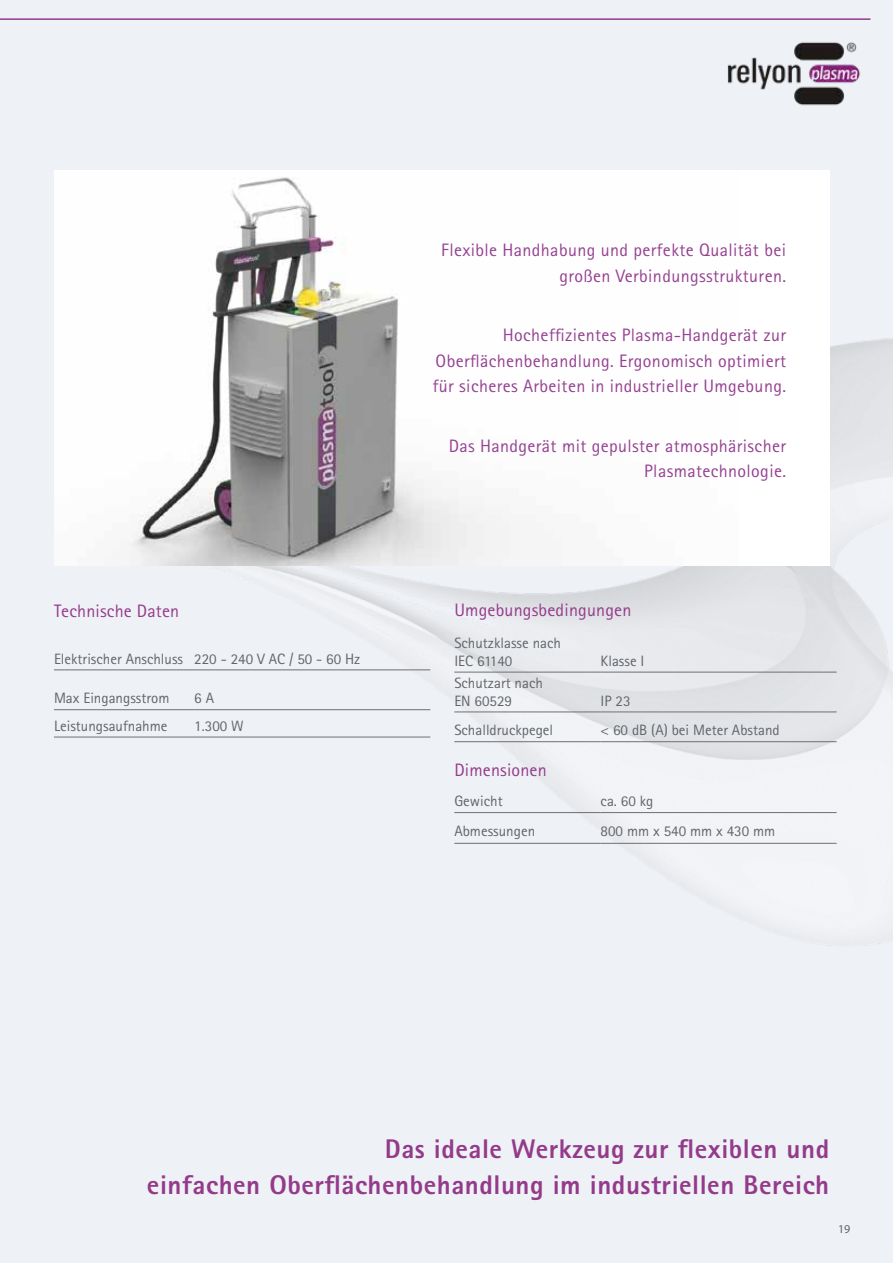
<style>
.page{position:relative;width:893px;height:1263px;background:#eef1f6}
.page>*{position:absolute;margin:0;border:0;box-sizing:border-box;transform-origin:0 0}
.t1{font:800 27px/36px "Rotis Sans Serif Std";letter-spacing:.02em;color:#943a8a;text-align:right}
.t2{font:18px/25.5px "Rotis Sans Serif Std";letter-spacing:.02em;color:#954091;text-align:right}
.t3{font:18px "Rotis Sans Serif Std";letter-spacing:.01em;color:#943a8a}
.t4{font:15px/18px "Rotis Sans Serif Std";color:#606569}
.t5{font:12px "Myriad Pro";color:#606569}
</style>
<div class="page">
<img style="left:54px;top:209px;width:839px;height:737px">
<div style="left:54px;top:170px;width:775px;height:396px;background:#fff"></div>
<img style="left:121px;top:177px;width:390px;height:389px">
<hr style="left:0;top:18px;width:870px;height:2px;background:#943a8a">
<hr style="left:54px;top:669px;width:140px;height:1px;background:#706f6f">
<hr style="left:194px;top:669px;width:236px;height:1px;background:#706f6f">
<hr style="left:54px;top:709px;width:140px;height:1px;background:#706f6f">
<hr style="left:194px;top:709px;width:236px;height:1px;background:#706f6f">
<hr style="left:54px;top:737px;width:140px;height:1px;background:#706f6f">
<hr style="left:194px;top:737px;width:236px;height:1px;background:#706f6f">
<hr style="left:454px;top:672px;width:147px;height:1px;background:#706f6f">
<hr style="left:601px;top:672px;width:236px;height:1px;background:#706f6f">
<hr style="left:454px;top:712px;width:147px;height:1px;background:#706f6f">
<hr style="left:601px;top:712px;width:236px;height:1px;background:#706f6f">
<hr style="left:454px;top:741px;width:147px;height:1px;background:#706f6f">
<hr style="left:601px;top:741px;width:236px;height:1px;background:#706f6f">
<hr style="left:454px;top:812px;width:147px;height:1px;background:#706f6f">
<hr style="left:601px;top:812px;width:236px;height:1px;background:#706f6f">
<hr style="left:454px;top:843px;width:147px;height:1px;background:#706f6f">
<hr style="left:601px;top:843px;width:236px;height:1px;background:#706f6f">
<img style="left:727px;top:42px;width:134px;height:64px">
<p class="t3" style="left:54px;top:600px;width:127px">Technische Daten</p>
<p class="t4" style="left:54px;top:649px;width:308px">Elektrischer Anschluss 220 - 240 V AC / 50 - 60 Hz</p>
<p class="t4" style="left:54px;top:689px;width:117px">Max Eingangsstrom</p>
<p class="t4" style="left:194px;top:689px;width:21px">6 A</p>
<p class="t4" style="left:54px;top:716px;width:115px">Leistungsaufnahme</p>
<p class="t4" style="left:194px;top:716px;width:51px">1.300 W</p>
<p class="t2" style="left:441px;top:237px;width:346px">Flexible Handhabung und perfekte Qualität bei großen Verbindungsstrukturen.</p>
<p class="t2" style="left:433px;top:322px;width:355px;text-align:justify;text-indent:70px">Hocheffizientes Plasma-Handgerät zur Oberflächenbehandlung. Ergonomisch optimiert für sicheres Arbeiten in industrieller Umgebung.</p>
<p class="t2" style="left:449px;top:433px;width:339px">Das Handgerät mit gepulster atmosphärischer<br>Plasmatechnologie.</p>
<p class="t3" style="left:454px;top:599px;width:179px">Umgebungsbedingungen</p>
<p class="t4" style="left:454px;top:633px;width:108px">Schutzklasse nach<br>IEC 61140</p>
<p class="t4" style="left:601px;top:651px;width:45px">Klasse I</p>
<p class="t4" style="left:454px;top:673px;width:90px">Schutzart nach<br>EN 60529</p>
<p class="t4" style="left:601px;top:691px;width:31px">IP 23</p>
<p class="t4" style="left:454px;top:721px;width:100px">Schalldruckpegel</p>
<p class="t4" style="left:601px;top:721px;width:181px">&lt; 60 dB (A) bei Meter Abstand</p>
<p class="t3" style="left:454px;top:760px;width:94px">Dimensionen</p>
<p class="t4" style="left:454px;top:792px;width:50px">Gewicht</p>
<p class="t4" style="left:601px;top:792px;width:54px">ca. 60 kg</p>
<p class="t4" style="left:454px;top:822px;width:82px">Abmessungen</p>
<p class="t4" style="left:601px;top:822px;width:176px">800 mm x 540 mm x 430 mm</p>
<h1 class="t1" style="left:147px;top:1130px;width:684px">Das ideale Werkzeug zur flexiblen und<br>einfachen Oberflächenbehandlung im industriellen Bereich</h1>
<p class="t5" style="left:838px;top:1222px;width:14px">19</p>
</div>
